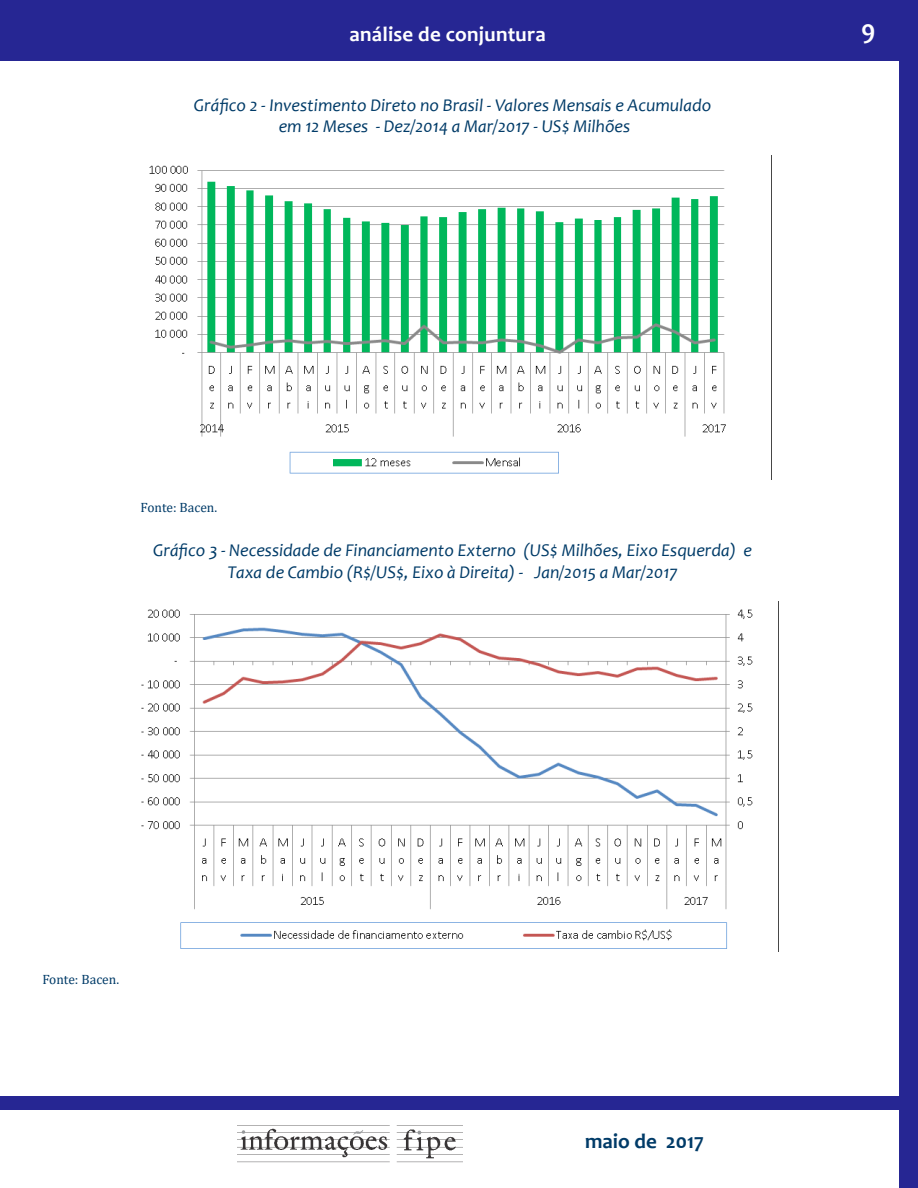
<style>
.page{position:relative;width:918px;height:1188px;background:#fff}
.page>*{position:absolute;margin:0;border:0;box-sizing:border-box;transform-origin:0 0}
.t1{font:700 27px "Candara";color:#fff}
.t2{font:700 21px "Candara";letter-spacing:.01em;color:#fff}
.t3{font:700 21px "Candara";color:#003b68}
.t4{font:italic 18px/21.6px "Candara";color:#003b68;text-align:center}
.t5{font:13.5px "Cambria";color:#003b68}
</style>
<div class="page">
<div style="left:899px;top:0;width:19px;height:1188px;background:#262693"></div>
<div style="left:0;top:0;width:918px;height:61px;background:#262693"></div>
<img style="left:238px;top:1128px;width:225px;height:35px">
<div style="left:0;top:1097px;width:918px;height:13px;background:#262693"></div>
<img style="left:149px;top:165px;width:577px;height:309px">
<img style="left:141px;top:609px;width:612px;height:340px">
<p class="t2" style="left:350px;top:21px;width:198px">análise de conjuntura</p>
<h1 class="t1" style="left:861px;top:12px;width:16px">9</h1>
<p class="t4" style="left:194px;top:94px;width:519px">Gráfico 2 - Investimento Direto no Brasil - Valores Mensais e Acumulado em 12 Meses - Dez/2014 a Mar/2017 - US$ Milhões</p>
<p class="t5" style="left:141px;top:500px;width:78px">Fonte: Bacen.</p>
<p class="t4" style="left:153px;top:539px;width:600px">Gráfico 3 - Necessidade de Financiamento Externo (US$ Milhões, Eixo Esquerda) e<br>Taxa de Cambio (R$/US$, Eixo à Direita) - Jan/2015 a Mar/2017</p>
<p class="t5" style="left:43px;top:972px;width:78px">Fonte: Bacen.</p>
<p class="t3" style="left:585px;top:1128px;width:120px">maio de 2017</p>
</div>
